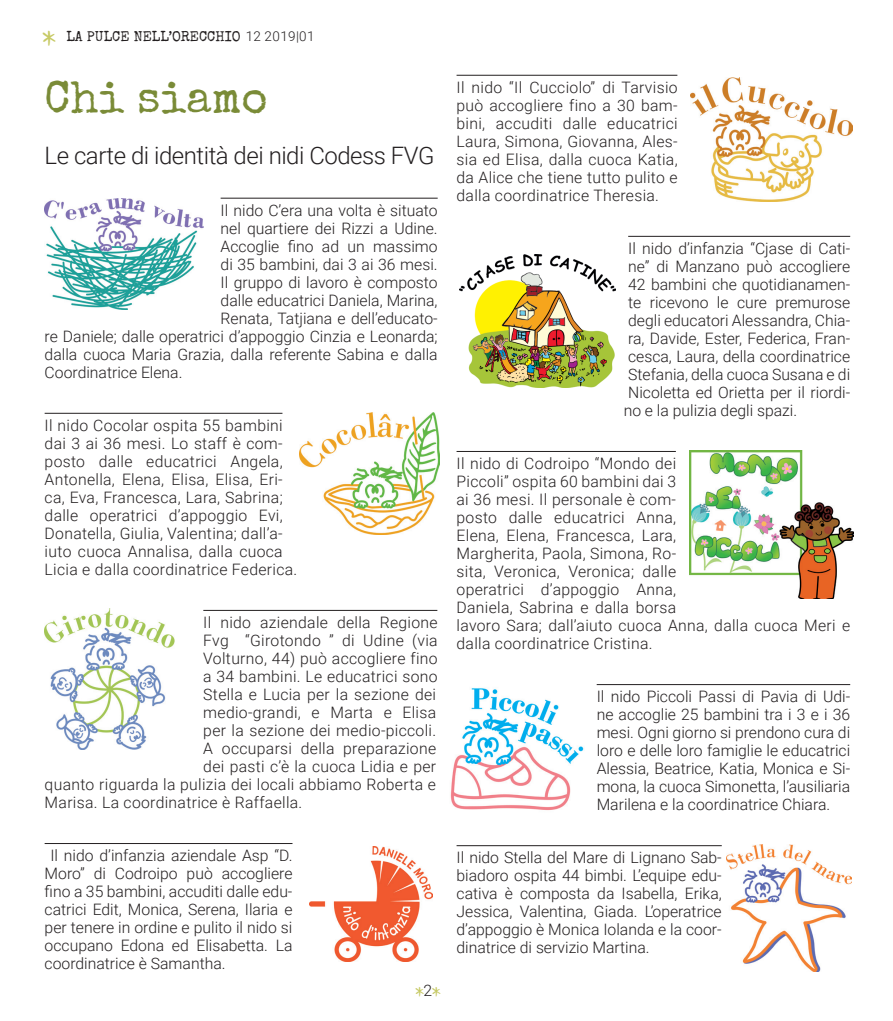
<style>
.page{position:relative;width:893px;height:1021px;background:#fff}
.page>*{position:absolute;margin:0;border:0;box-sizing:border-box;transform-origin:0 0}
.t1{font:45px "Special Elite";color:#7a8b37}
.t2{font:37.5px "Ink Free";color:#c7ca66}
.t3{font:300 24px "Roboto";letter-spacing:-.02em;color:#231f20}
.t4{font:24px "Ink Free";color:#c7ca66}
.t5{font:300 15.75px/18px "Roboto";letter-spacing:.02em;color:#231f20;text-align:justify}
.t6{font:300 15.75px "Roboto";color:#231f20}
.t7{font:14.25px "Special Elite";color:#231f20}
.s1{font-family:"Roboto";font-weight:300;font-size:13.5px}
</style>
<div class="page">
<hr style="left:221px;top:198px;width:217px;height:1px;background:#231f20">
<hr style="left:45px;top:413px;width:237px;height:1px;background:#231f20">
<hr style="left:203px;top:610px;width:234px;height:1px;background:#231f20">
<hr style="left:45px;top:843px;width:247px;height:1px;background:#231f20">
<hr style="left:457px;top:75px;width:220px;height:1px;background:#231f20">
<hr style="left:628px;top:236px;width:222px;height:1px;background:#231f20">
<hr style="left:457px;top:451px;width:219px;height:1px;background:#231f20">
<hr style="left:597px;top:684px;width:253px;height:1px;background:#231f20">
<hr style="left:457px;top:845px;width:265px;height:1px;background:#231f20">
<img style="left:45px;top:198px;width:159px;height:111px">
<img style="left:300px;top:412px;width:140px;height:122px">
<img style="left:45px;top:609px;width:130px;height:140px">
<img style="left:310px;top:846px;width:123px;height:115px">
<img style="left:691px;top:78px;width:162px;height:123px">
<img style="left:459px;top:254px;width:157px;height:134px">
<img style="left:690px;top:451px;width:163px;height:148px">
<img style="left:450px;top:688px;width:134px;height:122px">
<img style="left:726px;top:844px;width:125px;height:127px">
<h2 class="t2" style="left:43px;top:26px;width:15px">*</h2>
<p class="t7" style="left:66px;top:28px;width:250px">LA PULCE NELL’ORECCHIO <span class="s1">12 2019|01</span></p>
<h1 class="t1" style="left:45px;top:69px;width:225px">Chi siamo</h1>
<h3 class="t3" style="left:45px;top:138px;width:391px">Le carte di identità dei nidi Codess FVG</h3>
<p class="t6" style="left:221px;top:199px;width:219px">Il nido C’era una volta è situato</p>
<p class="t6" style="left:221px;top:217px;width:219px">nel quartiere dei Rizzi a Udine.</p>
<p class="t6" style="left:221px;top:235px;width:219px">Accoglie fino ad un massimo</p>
<p class="t6" style="left:221px;top:253px;width:219px">di 35 bambini, dai 3 ai 36 mesi.</p>
<p class="t6" style="left:221px;top:271px;width:219px">Il gruppo di lavoro è composto</p>
<p class="t6" style="left:221px;top:289px;width:219px">dalle educatrici Daniela, Marina,</p>
<p class="t6" style="left:221px;top:307px;width:219px">Renata, Tatjiana e dell’educato-</p>
<p class="t6" style="left:45px;top:325px;width:395px">re Daniele; dalle operatrici d’appoggio Cinzia e Leonarda;</p>
<p class="t6" style="left:45px;top:343px;width:394px">dalla cuoca Maria Grazia, dalla referente Sabina e dalla</p>
<p class="t6" style="left:45px;top:361px;width:139px">Coordinatrice Elena.</p>
<p class="t5" style="left:45px;top:415px;width:254px;text-align:left">Il nido Cocolar ospita 55 bambini dai 3 ai 36 mesi. Lo staff è com&shy;posto dalle educatrici Angela, Antonella, Elena, Elisa, Elisa, Eri&shy;ca, Eva, Francesca, Lara, Sabrina; dalle operatrici d’appoggio Evi, Donatella, Giulia, Valentina; dall’a&shy;iuto cuoca Annalisa, dalla cuoca Licia e dalla coordinatrice Federica.</p>
<p class="t5" style="left:203px;top:612px;width:236px">Il nido aziendale della Regione</p>
<p class="t5" style="left:203px;top:630px;width:236px">Fvg “Girotondo ” di Udine (via</p>
<p class="t5" style="left:203px;top:648px;width:236px">Volturno, 44) può accogliere fino</p>
<p class="t5" style="left:203px;top:666px;width:236px">a 34 bambini. Le educatrici sono</p>
<p class="t5" style="left:203px;top:684px;width:234px">Stella e Lucia per la sezione dei</p>
<p class="t5" style="left:203px;top:702px;width:234px">medio-grandi, e Marta e Elisa</p>
<p class="t5" style="left:203px;top:720px;width:234px">per la sezione dei medio-piccoli.</p>
<p class="t5" style="left:203px;top:738px;width:234px">A occuparsi della preparazione</p>
<p class="t5" style="left:203px;top:756px;width:234px">dei pasti c’è la cuoca Lidia e per</p>
<p class="t5" style="left:45px;top:774px;width:393px">quanto riguarda la pulizia dei locali abbiamo Roberta e</p>
<p class="t5" style="left:45px;top:792px;width:259px">Marisa. La coordinatrice è Raffaella.</p>
<p class="t5" style="left:45px;top:845px;width:249px;text-indent:6px">Il nido d’infanzia aziendale Asp “D.<br>Moro” di Codroipo può accogliere fino a 35 bambini, accuditi dalle edu&shy;catrici Edit, Monica, Serena, Ilaria e per tenere in ordine e pulito il nido si occupano Edona ed Elisabetta. La coordinatrice è Samantha.</p>
<h3 class="t4" style="left:415px;top:983px;width:27px">*<sup>2</sup>*</h3>
<p class="t5" style="left:457px;top:77px;width:223px">Il nido “Il Cucciolo” di Tarvisio può accogliere fino a 30 bam&shy;bini, accuditi dalle educatrici Laura, Simona, Giovanna, Ales&shy;sia ed Elisa, dalla cuoca Katia, da Alice che tiene tutto pulito e dalla coordinatrice Theresia.</p>
<p class="t5" style="left:624px;top:238px;width:228px">Il nido d’infanzia “Cjase di Cati&shy;ne” di Manzano può accogliere 42 bambini che quotidianamen&shy;te ricevono le cure premurose degli educatori Alessandra, Chia&shy;ra, Davide, Ester, Federica, Fran&shy;cesca, Laura, della coordinatrice Stefania, della cuoca Susana e di Nicoletta ed Orietta per il riordi&shy;no e la pulizia degli spazi.</p>
<p class="t5" style="left:457px;top:453px;width:395px;text-align:left">Il nido di Codroipo “Mondo dei<br>Piccoli” ospita 60 bambini dai 3<br>ai 36 mesi. Il personale è com-<br>posto dalle educatrici Anna,<br>Elena, Elena, Francesca, Lara,<br>Margherita, Paola, Simona, Ro-<br>sita, Veronica, Veronica; dalle<br>operatrici d’appoggio Anna,<br>Daniela, Sabrina e dalla borsa<br>lavoro Sara; dall’aiuto cuoca Anna, dalla cuoca Meri e dalla coordinatrice Cristina.</p>
<p class="t5" style="left:597px;top:687px;width:255px">Il nido Piccoli Passi di Pavia di Udi&shy;ne accoglie 25 bambini tra i 3 e i 36 mesi. Ogni giorno si prendono cura di loro e delle loro famiglie le educatrici Alessia, Beatrice, Katia, Monica e Si&shy;mona, la cuoca Simonetta, l’ausiliaria Marilena e la coordinatrice Chiara.</p>
<p class="t5" style="left:457px;top:848px;width:267px">Il nido Stella del Mare di Lignano Sab&shy;biadoro ospita 44 bimbi. L’equipe edu&shy;cativa è composta da Isabella, Erika, Jessica, Valentina, Giada. L’operatrice d’appoggio è Monica Iolanda e la coor&shy;dinatrice di servizio Martina.</p>
</div>
